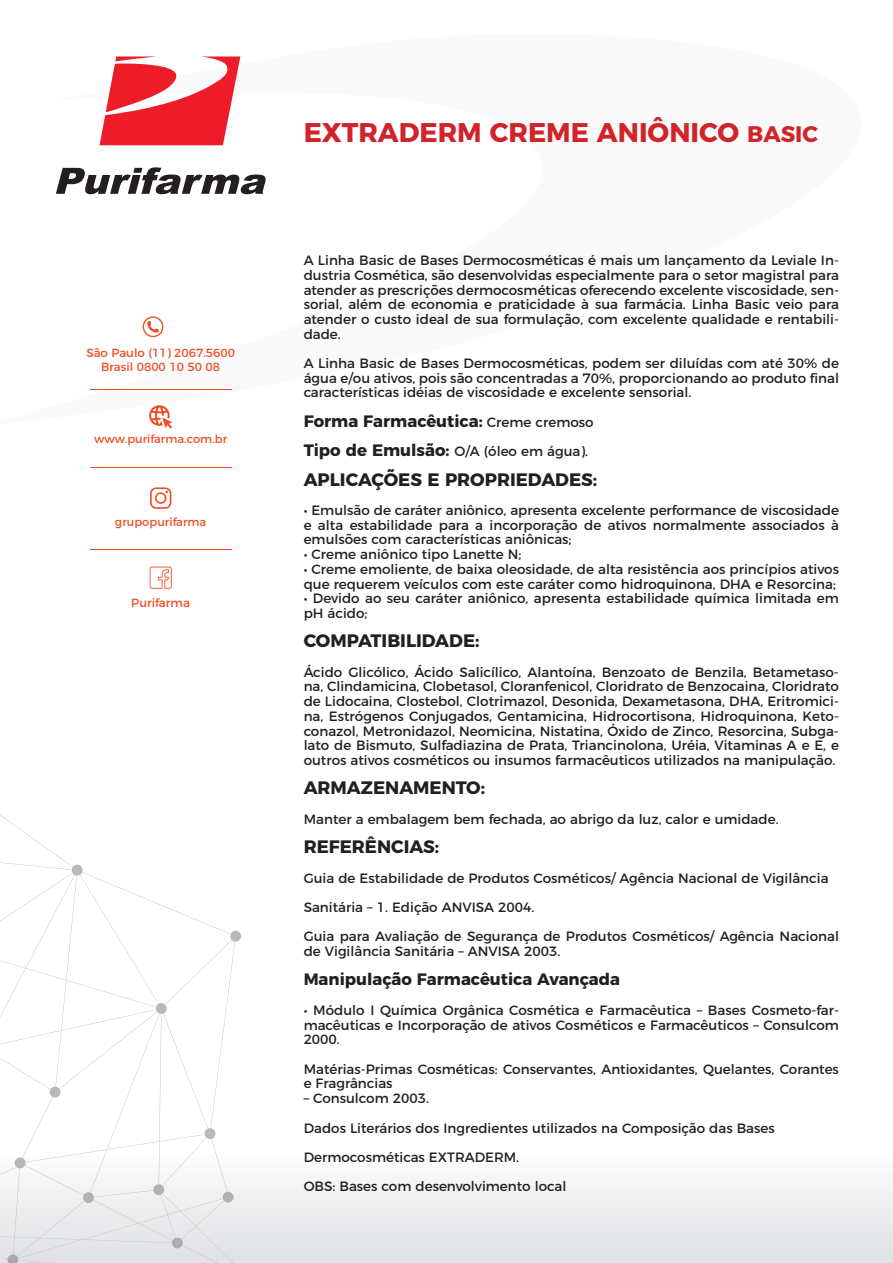
<style>
.page{position:relative;width:893px;height:1263px;background:#fff}
.page>*{position:absolute;margin:0;border:0;box-sizing:border-box;transform-origin:0 0}
.t1{font:700 27px "Montserrat";color:#d1232a}
.t2{font:700 18px "Montserrat";color:#231f20}
.t3{font:700 16.5px "Montserrat";color:#231f20}
.t4{font:13.5px/14.7px "Montserrat";color:#231f20;text-align:justify}
.t5{font:12px "Montserrat";color:#ef4f23}
.t6{font:11.85px/14.4px "Montserrat";color:#ef4f23;text-align:center}
.t7{font:11.55px "Montserrat";color:#ef4f23}
.s1{font-size:22.5px}
.s2{font-weight:400;font-size:13.5px}
.s3{font-weight:700;font-size:16.5px}
</style>
<div class="page">
<img style="left:18px;top:1198px;width:144px;height:60px">
<div style="left:93px;top:1200px;width:69px;height:41px;background:#e9eaeb"></div>
<div style="left:25px;top:1168px;width:59px;height:27px;background:#f4f5f5"></div>
<img style="left:90px;top:1168px;width:16px;height:24px">
<img style="left:215px;top:1168px;width:13px;height:24px">
<img style="left:162px;top:1168px;width:32px;height:18px">
<img style="left:160px;top:1195px;width:2px;height:43px">
<img style="left:162px;top:1193px;width:71px;height:70px">
<img style="left:159px;top:1168px;width:1px;height:16px">
<img style="left:13px;top:1175px;width:7px;height:79px">
<img style="left:0;top:1168px;width:26px;height:7px">
<svg style="left:83px;top:1192px;width:11px;height:11px"></svg>
<svg style="left:223px;top:1191px;width:11px;height:11px"></svg>
<svg style="left:0;top:1254px;width:18px;height:9px"></svg>
<svg style="left:0;top:815px;width:241px;height:353px"></svg>
<svg style="left:153px;top:1184px;width:11px;height:11px"></svg>
<svg style="left:172px;top:1237px;width:11px;height:11px"></svg>
<svg style="left:150px;top:487px;width:21px;height:22px"></svg>
<svg style="left:150px;top:567px;width:22px;height:22px"></svg>
<hr style="left:90px;top:389px;width:141px;height:1px;background:#ef4f23">
<hr style="left:90px;top:467px;width:141px;height:1px;background:#ef4f23">
<hr style="left:90px;top:549px;width:141px;height:1px;background:#ef4f23">
<svg style="left:100px;top:56px;width:140px;height:89px"></svg>
<svg style="left:56px;top:167px;width:210px;height:27px"></svg>
<svg style="left:143px;top:316px;width:20px;height:21px"></svg>
<svg style="left:149px;top:405px;width:23px;height:24px"></svg>
<p class="t6" style="left:86px;top:344px;width:150px">São Paulo (11) 2067.5600<br>Brasil 0800 10 50 08</p>
<p class="t7" style="left:94px;top:430px;width:135px">www.purifarma.com.br</p>
<p class="t7" style="left:115px;top:513px;width:93px">grupopurifarma</p>
<p class="t5" style="left:131px;top:593px;width:60px">Purifarma</p>
<h1 class="t1" style="left:304px;top:110px;width:516px">EXTRADERM CREME ANIÔNICO <span class="s1">BASIC</span></h1>
<p class="t4" style="left:304px;top:252px;width:537px">A Linha Basic de Bases Dermocosméticas é mais um lançamento da Leviale In&shy;dustria Cosmética, são desenvolvidas especialmente para o setor magistral para atender as prescrições dermocosméticas oferecendo excelente viscosidade, sen&shy;sorial, além de economia e praticidade à sua farmácia. Linha Basic veio para atender o custo ideal de sua formulação, com excelente qualidade e rentabili&shy;dade.</p>
<p class="t4" style="left:304px;top:355px;width:537px">A Linha Basic de Bases Dermocosméticas, podem ser diluídas com até 30% de água e/ou ativos, pois são concentradas a 70%, proporcionando ao produto final características idéias de viscosidade e excelente sensorial.</p>
<p class="t3" style="left:304px;top:407px;width:292px">Forma Farmacêutica: <span class="s2">Creme cremoso</span></p>
<p class="t4" style="left:304px;top:443px;width:286px"><span class="s3">Tipo de Emulsão:</span> O/A (óleo em água).</p>
<h2 class="t2" style="left:304px;top:464px;width:295px">APLICAÇÕES E PROPRIEDADES:</h2>
<p class="t4" style="left:304px;top:502px;width:537px">• Emulsão de caráter aniônico, apresenta excelente performance de viscosidade e alta estabilidade para a incorporação de ativos normalmente associados à emulsões com características aniônicas;</p>
<p class="t4" style="left:304px;top:546px;width:219px">• Creme aniônico tipo Lanette N;</p>
<p class="t4" style="left:304px;top:561px;width:537px">• Creme emoliente, de baixa oleosidade, de alta resistência aos princípios ativos que requerem veículos com este caráter como hidroquinona, DHA e Resorcina;</p>
<p class="t4" style="left:304px;top:590px;width:537px">• Devido ao seu caráter aniônico, apresenta estabilidade química limitada em pH ácido;</p>
<h2 class="t2" style="left:304px;top:626px;width:177px">COMPATIBILIDADE:</h2>
<p class="t4" style="left:304px;top:663px;width:537px">Ácido Glicólico, Ácido Salicílico, Alantoína, Benzoato de Benzila, Betametaso&shy;na, Clindamicina, Clobetasol, Cloranfenicol, Cloridrato de Benzocaina, Cloridrato de Lidocaina, Clostebol, Clotrimazol, Desonida, Dexametasona, DHA, Eritromici&shy;na, Estrógenos Conjugados, Gentamicina, Hidrocortisona, Hidroquinona, Keto&shy;conazol, Metronidazol, Neomicina, Nistatina, Óxido de Zinco, Resorcina, Subga&shy;lato de Bismuto, Sulfadiazina de Prata, Triancinolona, Uréia, Vitaminas A e E, e outros ativos cosméticos ou insumos farmacêuticos utilizados na manipulação.</p>
<h2 class="t2" style="left:304px;top:773px;width:183px">ARMAZENAMENTO:</h2>
<p class="t4" style="left:304px;top:810px;width:476px">Manter a embalagem bem fechada, ao abrigo da luz, calor e umidade.</p>
<h2 class="t2" style="left:304px;top:832px;width:137px">REFERÊNCIAS:</h2>
<p class="t4" style="left:304px;top:862px;width:537px;line-height:29.4px;text-align:left">Guia de Estabilidade de Produtos Cosméticos/ Agência Nacional de Vigilância<br>Sanitária – 1. Edição ANVISA 2004.<br>Guia para Avaliação de Segurança de Produtos Cosméticos/ Agência Nacional</p>
<p class="t4" style="left:304px;top:943px;width:258px">de Vigilância Sanitária – ANVISA 2003.</p>
<p class="t3" style="left:304px;top:966px;width:318px">Manipulação Farmacêutica Avançada</p>
<p class="t4" style="left:304px;top:1002px;width:537px">• Módulo I Química Orgânica Cosmética e Farmacêutica – Bases Cosmeto-far&shy;macêuticas e Incorporação de ativos Cosméticos e Farmacêuticos – Consulcom 2000.</p>
<p class="t4" style="left:304px;top:1060px;width:537px">Matérias-Primas Cosméticas: Conservantes, Antioxidantes, Quelantes, Corantes e Fragrâncias</p>
<p class="t4" style="left:304px;top:1082px;width:473px;line-height:29.4px;text-align:left">– Consulcom 2003.<br>Dados Literários dos Ingredientes utilizados na Composição das Bases Dermocosméticas EXTRADERM.<br>OBS: Bases com desenvolvimento local</p>
</div>
